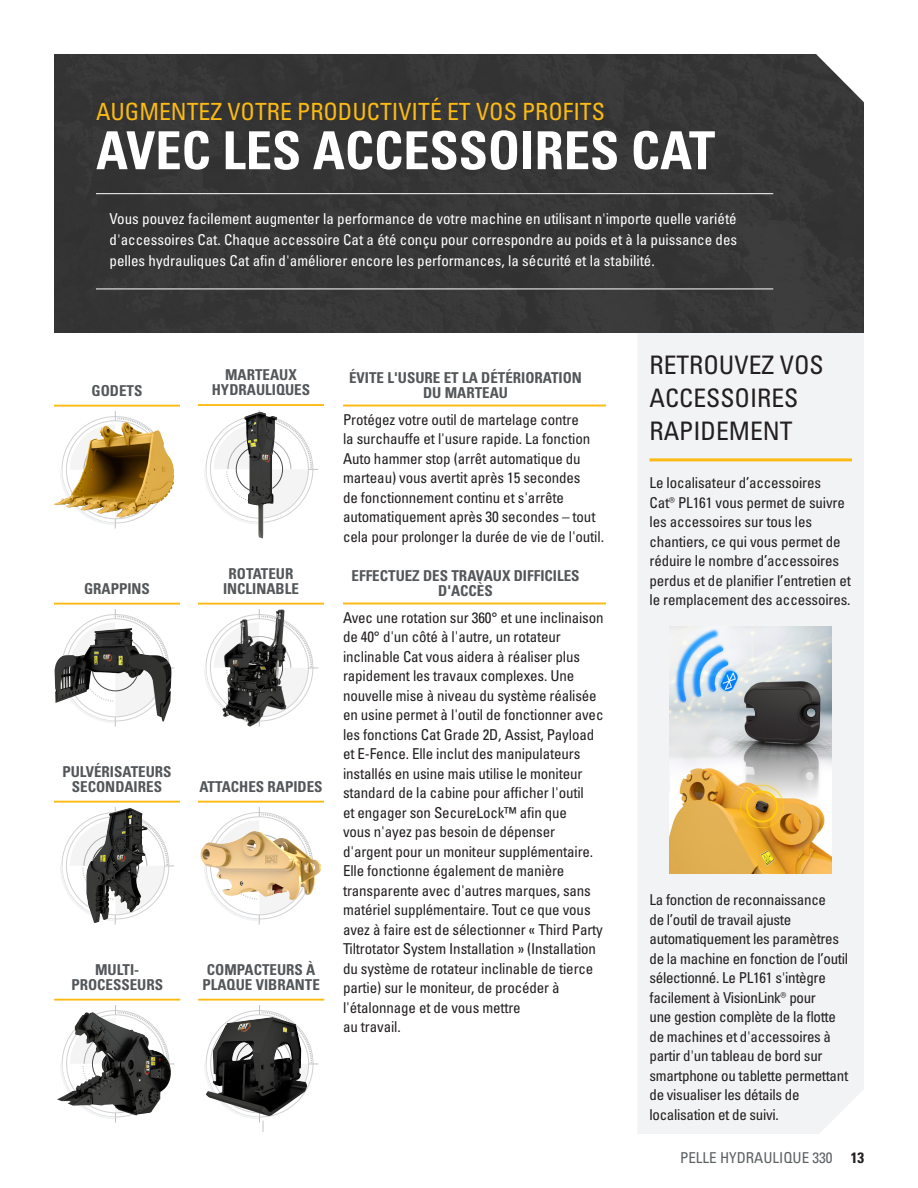
<style>
.page{position:relative;width:918px;height:1188px;background:#fff}
.page>*{position:absolute;margin:0;border:0;box-sizing:border-box;transform-origin:0 0}
.Headline_large_white{font:52.5px "Univers LTCYR 67 Bold Cond";color:#fff}
.Headline_small_black_2-with_extra_space_{font:condensed 25.5px/33px "Univers LTCYR 57";color:#231f20}
.Subhead_small_yellow{font:condensed 23.7px "Univers LTCYR 57";color:#fcba13}
.Body_copy_white{font:condensed 15px/19.5px "Univers LT Std";letter-spacing:-.01em;color:#231f20}
.Body_copy{font:condensed 15px/19.5px "Univers LTCYR 57";letter-spacing:-.02em;color:#231f20}
.Body_copy_white-rules_above_and_below{font:condensed 15px/21px "Univers LTCYR 57";color:#fff;text-align:justify}
.Body_copy_with_12pts_and_yellow_rule_abo{font:condensed 15px/19.5px "Univers LTCYR 57";letter-spacing:-.01em;color:#231f20}
.Attachment_gray{font:700 condensed 15px/15px "Univers LT Std";color:#535759;text-align:center}
.Attachment_gray-2{font:15px/15px "Univers LTCYR 67 Bold Cond";color:#535759;text-align:center}
.t1{font:condensed 15px "Univers LTCYR 57";color:#5d6163}
.s1{font-family:"Univers LTCYR 67 Bold Cond";font-stretch:normal;color:#231f20}
</style>
<div class="page">
<div style="left:638px;top:333px;width:226px;height:801px;background:#f2f3f4"></div>
<div style="left:54px;top:54px;width:810px;height:279px;background:#363637"></div>
<hr style="left:96px;top:193px;width:677px;height:1px;background:#fff">
<hr style="left:96px;top:289px;width:677px;height:1px;background:#fff">
<hr style="left:650px;top:458px;width:202px;height:3px;background:#fcba13">
<img style="left:670px;top:626px;width:162px;height:248px">
<svg style="left:83px;top:411px;width:91px;height:118px"></svg>
<svg style="left:79px;top:609px;width:95px;height:118px"></svg>
<svg style="left:60px;top:807px;width:114px;height:118px"></svg>
<svg style="left:59px;top:1005px;width:115px;height:118px"></svg>
<svg style="left:216px;top:807px;width:102px;height:118px"></svg>
<svg style="left:204px;top:1005px;width:114px;height:127px"></svg>
<hr style="left:54px;top:405px;width:126px;height:2px;background:#fcba13">
<hr style="left:54px;top:603px;width:126px;height:2px;background:#fcba13">
<hr style="left:198px;top:603px;width:126px;height:2px;background:#fcba13">
<hr style="left:54px;top:801px;width:126px;height:2px;background:#fcba13">
<hr style="left:54px;top:999px;width:126px;height:2px;background:#fcba13">
<hr style="left:198px;top:801px;width:126px;height:2px;background:#fcba13">
<hr style="left:198px;top:999px;width:126px;height:2px;background:#fcba13">
<img style="left:86px;top:808px;width:43px;height:106px">
<img style="left:201px;top:604px;width:111px;height:123px">
<svg style="left:204px;top:410px;width:114px;height:112px"></svg>
<hr style="left:198px;top:404px;width:126px;height:2px;background:#fcba13">
<hr style="left:343px;top:405px;width:263px;height:1px;background:#fcba13">
<hr style="left:343px;top:603px;width:263px;height:1px;background:#fcba13">
<img style="left:54px;top:423px;width:70px;height:91px">
<img style="left:244px;top:412px;width:33px;height:126px">
<img style="left:55px;top:628px;width:117px;height:94px">
<img style="left:201px;top:831px;width:114px;height:69px">
<img style="left:75px;top:1013px;width:31px;height:43px">
<img style="left:206px;top:1017px;width:65px;height:97px">
<p class="Subhead_small_yellow" style="left:96px;top:96px;width:510px">AUGMENTEZ VOTRE PRODUCTIVITÉ ET VOS PROFITS</p>
<p class="Headline_large_white" style="left:96px;top:118px;width:621px">AVEC LES ACCESSOIRES CAT</p>
<p class="Body_copy_white-rules_above_and_below" style="left:110px;top:208px;width:629px">Vous pouvez facilement augmenter la performance de votre machine en utilisant n'importe quelle variété d'accessoires Cat. Chaque accessoire Cat a été conçu pour correspondre au poids et à la puissance des pelles hydrauliques Cat afin d'améliorer encore les performances, la sécurité et la stabilité.</p>
<p class="Attachment_gray-2" style="left:92px;top:383px;width:52px">GODETS</p>
<p class="Attachment_gray-2" style="left:84px;top:581px;width:67px">GRAPPINS</p>
<p class="Attachment_gray" style="left:62px;top:764px;width:111px">PULVÉRISATEURS<br>SECONDAIRES</p>
<p class="Attachment_gray" style="left:71px;top:962px;width:93px">MULTI-<br>PROCESSEURS</p>
<p class="Attachment_gray-2" style="left:212px;top:367px;width:100px">MARTEAUX<br>HYDRAULIQUES</p>
<p class="Attachment_gray" style="left:223px;top:566px;width:77px">ROTATEUR<br>INCLINABLE</p>
<p class="Attachment_gray-2" style="left:199px;top:779px;width:125px">ATTACHES RAPIDES</p>
<p class="Attachment_gray-2" style="left:202px;top:962px;width:119px">COMPACTEURS À<br>PLAQUE VIBRANTE</p>
<p class="Attachment_gray" style="left:349px;top:371px;width:234px">ÉVITE L'USURE ET LA DÉTÉRIORATION<br>DU MARTEAU</p>
<p class="Body_copy_white" style="left:343px;top:410px;width:262px">Protégez votre outil de martelage contre<br>la surchauffe et l'usure rapide. La fonction Auto hammer stop (arrêt automatique du marteau) vous avertit après 15 secondes<br>de fonctionnement continu et s'arrête automatiquement après 30 secondes – tout cela pour prolonger la durée de vie de l'outil.</p>
<p class="Attachment_gray" style="left:352px;top:569px;width:230px">EFFECTUEZ DES TRAVAUX DIFFICILES<br>D'ACCÈS</p>
<p class="Body_copy_white" style="left:343px;top:608px;width:262px">Avec une rotation sur 360° et une inclinaison de 40° d'un côté à l'autre, un rotateur inclinable Cat vous aidera à réaliser plus rapidement les travaux complexes. Une nouvelle mise à niveau du système réalisée en usine permet à l'outil de fonctionner avec les fonctions Cat Grade 2D, Assist, Payload et E-Fence. Elle inclut des manipulateurs installés en usine mais utilise le moniteur standard de la cabine pour afficher l'outil<br>et engager son SecureLock™ afin que<br>vous n'ayez pas besoin de dépenser d'argent pour un moniteur supplémentaire.<br>Elle fonctionne également de manière transparente avec d'autres marques, sans matériel supplémentaire. Tout ce que vous avez à faire est de sélectionner « Third Party Tiltrotator System Installation » (Installation du système de rotateur inclinable de tierce partie) sur le moniteur, de procéder à l'étalonnage et de vous mettre</p>
<p class="Body_copy_white" style="left:343px;top:1017px;width:59px">au travail.</p>
<p class="Headline_small_black_2-with_extra_space_" style="left:650px;top:348px;width:176px">RETROUVEZ VOS<br>ACCESSOIRES<br>RAPIDEMENT</p>
<p class="Body_copy_with_12pts_and_yellow_rule_abo" style="left:650px;top:473px;width:203px">Le localisateur d’accessoires<br>Cat® PL161 vous permet de suivre les accessoires sur tous les chantiers, ce qui vous permet de réduire le nombre d’accessoires perdus et de planifier l’entretien et le remplacement des accessoires.</p>
<p class="Body_copy" style="left:650px;top:890px;width:200px">La fonction de reconnaissance<br>de l’outil de travail ajuste automatiquement les paramètres de la machine en fonction de l’outil sélectionné. Le PL161 s'intègre facilement à VisionLink® pour<br>une gestion complète de la flotte de machines et d'accessoires à partir d'un tableau de bord sur smartphone ou tablette permettant de visualiser les détails de localisation et de suivi.</p>
<p class="t1" style="left:680px;top:1148px;width:185px">PELLE HYDRAULIQUE 330 <span class="s1">13</span></p>
</div>
